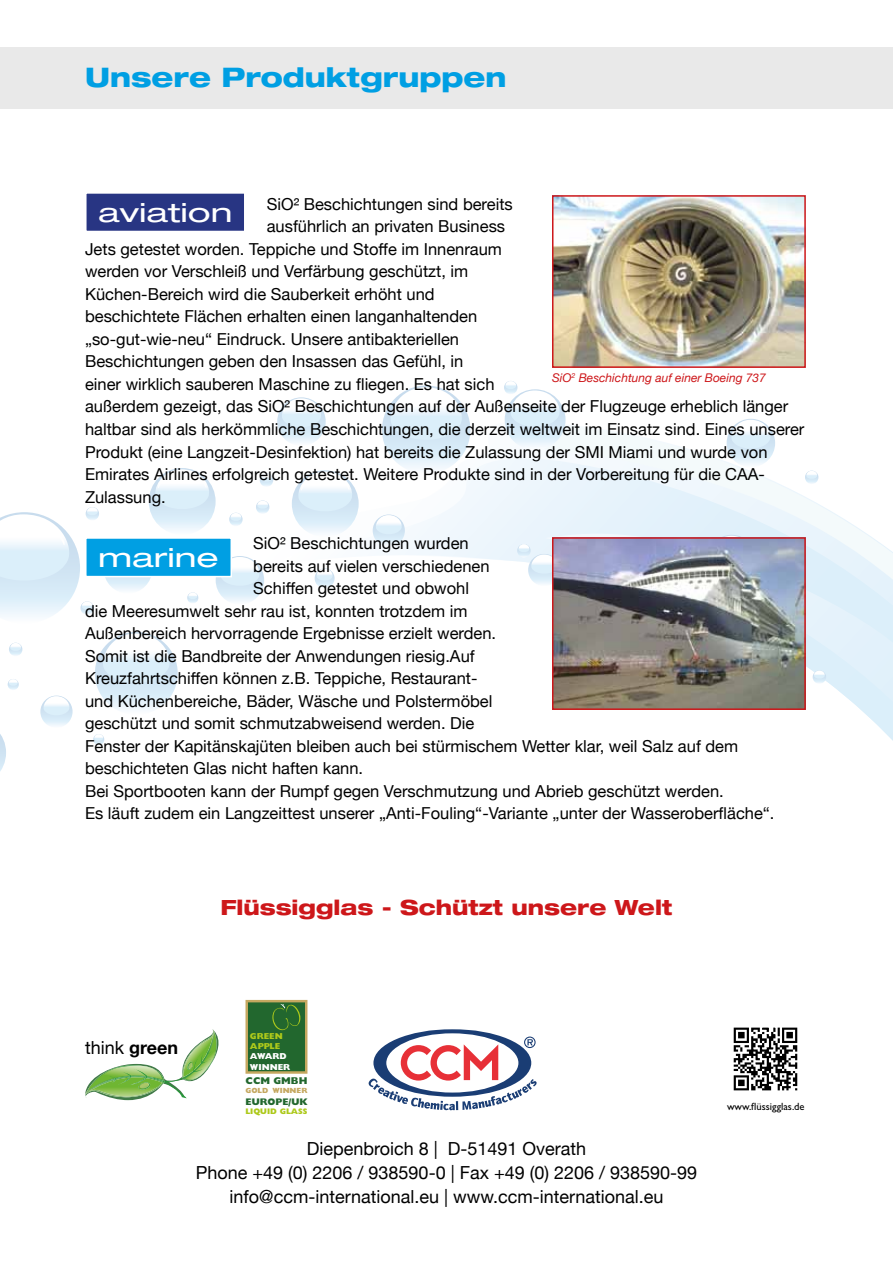
<style>
.page{position:relative;width:893px;height:1263px;background:#fff}
.page>*{position:absolute;margin:0;border:0;box-sizing:border-box;transform-origin:0 0}
.t1{font:800 expanded 27px "Helvetica Neue LT Std";color:#009fe3}
.t2{font:expanded 26.4px "Helvetica Neue LT Std";color:#fff;scale:1.27 1}
.t3{font:800 expanded 21px "Helvetica Neue LT Std";color:#cd171a}
.t4{font:18px/24px "Helvetica Neue";color:#000;text-align:center}
.t5{font:16.5px "Helvetica Neue";color:#000}
.t6{font:italic 12px "Helvetica Neue";color:#cd171a}
.t7{font:10.5px "Gill Sans";color:#000}
.t8{font:800 9.9px "Gill Sans";color:#22672e}
.t9{font:800 9.6px "Gill Sans";letter-spacing:.01em;color:#22672e}
.t10{font:800 8.7px/10.4px "Gill Sans";color:#fff}
.t11{font:800 8.7px/10.4px "Gill Sans";color:#adc91b}
.t12{font:800 8.1px "Gill Sans";color:#adc91b}
.t13{font:800 7.5px "Gill Sans";color:#c5a860}
.s1{font-weight:700}
</style>
<div class="page">
<svg style="left:279px;top:463px;width:211px;height:648px"></svg>
<svg style="left:490px;top:426px;width:403px;height:315px"></svg>
<svg style="left:95px;top:632px;width:83px;height:83px"></svg>
<svg style="left:99px;top:633px;width:74px;height:55px"></svg>
<svg style="left:149px;top:468px;width:67px;height:67px"></svg>
<svg style="left:152px;top:469px;width:60px;height:44px"></svg>
<svg style="left:0;top:734px;width:6px;height:37px"></svg>
<svg style="left:292px;top:470px;width:67px;height:67px"></svg>
<svg style="left:295px;top:472px;width:60px;height:43px"></svg>
<svg style="left:104px;top:545px;width:48px;height:48px"></svg>
<svg style="left:106px;top:577px;width:44px;height:1px"></svg>
<svg style="left:216px;top:556px;width:48px;height:48px"></svg>
<svg style="left:218px;top:557px;width:44px;height:32px"></svg>
<svg style="left:40px;top:695px;width:33px;height:33px"></svg>
<svg style="left:42px;top:696px;width:29px;height:21px"></svg>
<svg style="left:373px;top:514px;width:32px;height:33px"></svg>
<svg style="left:374px;top:515px;width:29px;height:21px"></svg>
<svg style="left:315px;top:568px;width:20px;height:20px"></svg>
<svg style="left:382px;top:385px;width:88px;height:89px"></svg>
<svg style="left:387px;top:387px;width:79px;height:58px"></svg>
<svg style="left:505px;top:389px;width:61px;height:61px"></svg>
<svg style="left:528px;top:554px;width:32px;height:32px"></svg>
<svg style="left:710px;top:536px;width:43px;height:1px"></svg>
<svg style="left:727px;top:419px;width:48px;height:48px"></svg>
<svg style="left:729px;top:420px;width:44px;height:32px"></svg>
<svg style="left:277px;top:397px;width:49px;height:49px"></svg>
<svg style="left:280px;top:398px;width:43px;height:32px"></svg>
<svg style="left:187px;top:592px;width:11px;height:11px"></svg>
<svg style="left:8px;top:679px;width:11px;height:11px"></svg>
<svg style="left:93px;top:734px;width:11px;height:11px"></svg>
<svg style="left:9px;top:643px;width:13px;height:13px"></svg>
<svg style="left:813px;top:670px;width:13px;height:14px"></svg>
<svg style="left:813px;top:671px;width:12px;height:8px"></svg>
<svg style="left:805px;top:471px;width:13px;height:13px"></svg>
<svg style="left:504px;top:381px;width:58px;height:49px"></svg>
<div style="left:517px;top:544px;width:14px;height:13px;background:#d5e7f5;border-radius:7px"></div>
<svg style="left:518px;top:544px;width:34px;height:32px"></svg>
<svg style="left:260px;top:473px;width:13px;height:14px"></svg>
<svg style="left:260px;top:474px;width:13px;height:8px"></svg>
<svg style="left:256px;top:500px;width:13px;height:14px"></svg>
<svg style="left:257px;top:501px;width:12px;height:8px"></svg>
<svg style="left:229px;top:513px;width:14px;height:13px"></svg>
<svg style="left:230px;top:513px;width:12px;height:9px"></svg>
<svg style="left:0;top:507px;width:99px;height:110px"></svg>
<div style="left:0;top:47px;width:893px;height:61px;background:#e9e9e9"></div>
<div style="left:86px;top:193px;width:159px;height:38px;background:#283583"></div>
<div style="left:85px;top:192px;width:160px;height:40px;border:2px solid #fff"></div>
<img style="left:555px;top:540px;width:248px;height:167px">
<div style="left:552px;top:537px;width:254px;height:173px;border:2px solid #cd171a"></div>
<div style="left:86px;top:538px;width:145px;height:39px;background:#009fe3"></div>
<div style="left:85px;top:537px;width:147px;height:40px;border:2px solid #fff"></div>
<svg style="left:368px;top:1029px;width:169px;height:81px"></svg>
<svg style="left:85px;top:1029px;width:134px;height:71px"></svg>
<img style="left:555px;top:198px;width:248px;height:167px">
<div style="left:552px;top:195px;width:254px;height:173px;border:2px solid #cd171a"></div>
<img style="left:733px;top:1027px;width:65px;height:64px">
<div style="left:245px;top:1000px;width:62px;height:74px;background:#22672e;border:2px solid #c5a860"></div>
<svg style="left:272px;top:1004px;width:29px;height:26px"></svg>
<h1 class="t1" style="left:85px;top:60px;width:423px">Unsere Produktgruppen</h1>
<p class="t5" style="left:267px;top:190px;width:248px">SiO² Beschichtungen sind bereits</p>
<p class="t5" style="left:267px;top:212px;width:240px">ausführlich an privaten Business</p>
<p class="t5" style="left:85px;top:235px;width:418px">Jets getestet worden. Teppiche und Stoffe im Innenraum</p>
<p class="t5" style="left:85px;top:257px;width:385px">werden vor Verschleiß und Verfärbung geschützt, im</p>
<p class="t5" style="left:85px;top:280px;width:351px">Küchen-Bereich wird die Sauberkeit erhöht und</p>
<p class="t5" style="left:85px;top:302px;width:394px">beschichtete Flächen erhalten einen langanhaltenden</p>
<p class="t5" style="left:85px;top:325px;width:376px">„so-gut-wie-neu“ Eindruck. Unsere antibakteriellen</p>
<p class="t5" style="left:85px;top:347px;width:380px">Beschichtungen geben den Insassen das Gefühl, in</p>
<p class="t5" style="left:85px;top:370px;width:411px">einer wirklich sauberen Maschine zu fliegen. Es hat sich</p>
<p class="t5" style="left:85px;top:392px;width:705px">außerdem gezeigt, das SiO² Beschichtungen auf der Außenseite der Flugzeuge erheblich länger</p>
<p class="t5" style="left:85px;top:415px;width:721px">haltbar sind als herkömmliche Beschichtungen, die derzeit weltweit im Einsatz sind. Eines unserer</p>
<p class="t5" style="left:85px;top:437px;width:684px">Produkt (eine Langzeit-Desinfektion) hat bereits die Zulassung der SMI Miami und wurde von</p>
<p class="t5" style="left:85px;top:460px;width:681px">Emirates Airlines erfolgreich getestet. Weitere Produkte sind in der Vorbereitung für die CAA-</p>
<p class="t5" style="left:85px;top:482px;width:82px">Zulassung.</p>
<p class="t5" style="left:253px;top:529px;width:217px">SiO² Beschichtungen wurden</p>
<p class="t5" style="left:253px;top:551px;width:238px">bereits auf vielen verschiedenen</p>
<p class="t5" style="left:253px;top:574px;width:217px">Schiffen getestet und obwohl</p>
<p class="t5" style="left:85px;top:597px;width:384px">die Meeresumwelt sehr rau ist, konnten trotzdem im</p>
<p class="t5" style="left:85px;top:619px;width:413px">Außenbereich hervorragende Ergebnisse erzielt werden.</p>
<p class="t5" style="left:85px;top:642px;width:391px">Somit ist die Bandbreite der Anwendungen riesig.Auf</p>
<p class="t5" style="left:85px;top:664px;width:394px">Kreuzfahrtschiffen können z.B. Teppiche, Restaurant-</p>
<p class="t5" style="left:85px;top:687px;width:409px">und Küchenbereiche, Bäder, Wäsche und Polstermöbel</p>
<p class="t5" style="left:85px;top:709px;width:391px">geschützt und somit schmutzabweisend werden. Die</p>
<p class="t5" style="left:85px;top:732px;width:655px">Fenster der Kapitänskajüten bleiben auch bei stürmischem Wetter klar, weil Salz auf dem</p>
<p class="t5" style="left:85px;top:754px;width:280px">beschichteten Glas nicht haften kann.</p>
<p class="t5" style="left:85px;top:777px;width:640px">Bei Sportbooten kann der Rumpf gegen Verschmutzung und Abrieb geschützt werden.</p>
<p class="t5" style="left:85px;top:799px;width:691px">Es läuft zudem ein Langzeittest unserer „Anti-Fouling“-Variante „unter der Wasseroberfläche“.</p>
<h2 class="t2" style="left:98px;top:196px;width:107px">aviation</h2>
<p class="t6" style="left:552px;top:367px;width:215px">SiO<sup>2</sup> Beschichtung auf einer Boeing 737</p>
<h2 class="t2" style="left:98px;top:541px;width:97px">marine</h2>
<p class="t3" style="left:220px;top:894px;width:454px">Flüssigglas - Schützt unsere Welt</p>
<p class="t4" style="left:85px;top:1034px;width:95px">think <span class="s1">green</span></p>
<p class="t11" style="left:250px;top:1030px;width:34px">GREEN<br>APPLE</p>
<p class="t10" style="left:250px;top:1051px;width:42px">AWARD<br>WINNER</p>
<p class="t8" style="left:245px;top:1075px;width:63px">CCM GMBH</p>
<p class="t13" style="left:245px;top:1086px;width:63px">GOLD WINNER</p>
<p class="t9" style="left:245px;top:1096px;width:63px">EUROPE/UK</p>
<p class="t12" style="left:245px;top:1107px;width:22px">LIQUID</p>
<p class="t12" style="left:280px;top:1107px;width:29px">GLASS</p>
<p class="t4" style="left:196px;top:1135px;width:503px">Diepenbroich 8 | D-51491 Overath<br>Phone +49 (0) 2206 / 938590-0 | Fax +49 (0) 2206 / 938590-99 info@ccm-international.eu | www.ccm-international.eu</p>
<p class="t7" style="left:727px;top:1101px;width:79px">www.flüssigglas.de</p>
</div>
